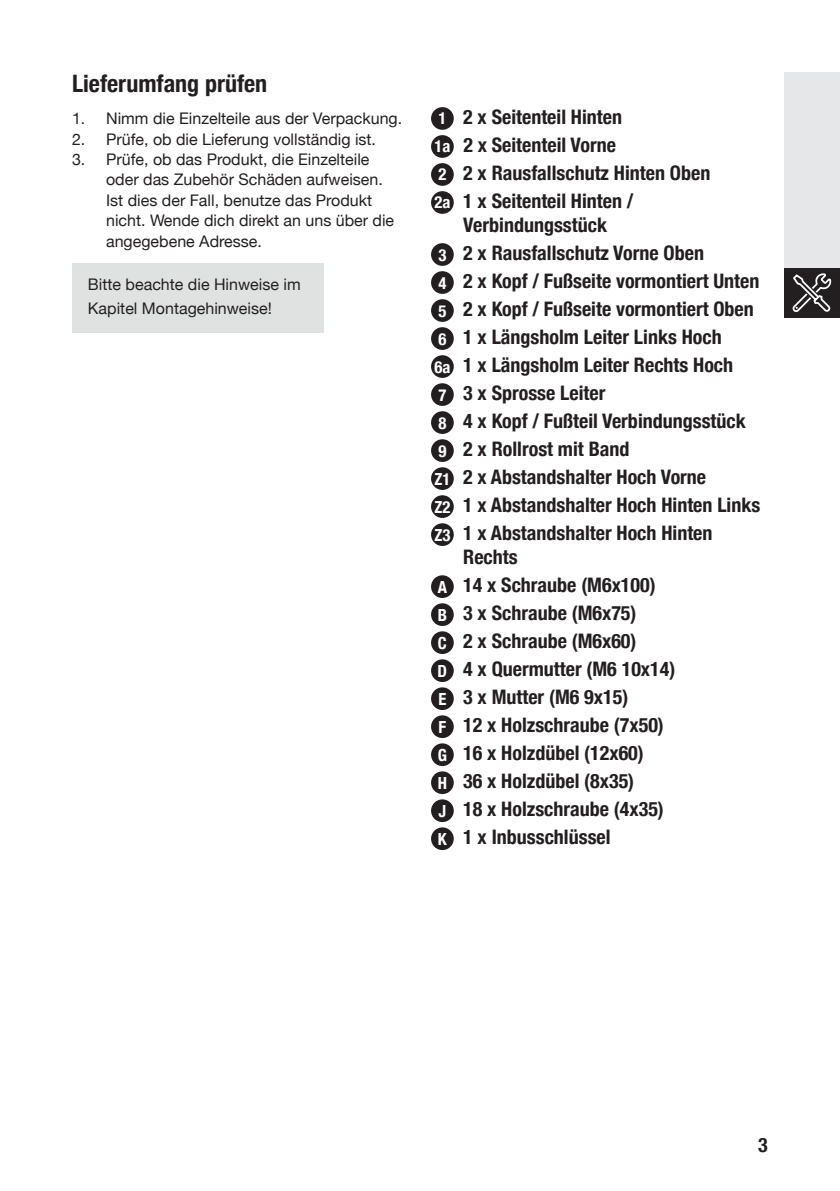
<style>
.page{position:relative;width:840px;height:1191px;background:#fff}
.page>*{position:absolute;margin:0;border:0;box-sizing:border-box;transform-origin:0 0}
.Überschrift_3{font:700 condensed 24px "Helvetica Neue";color:#231f20}
.Absatz_Bold{font:700 condensed 20px/24px "Helvetica Neue";color:#231f20}
.Absatz{font:700 condensed 16.6px "Helvetica Neue";color:#fff}
.Absatz-2{font:16px/20.4px "Helvetica Neue";color:#231f20}
</style>
<div class="page">
<div style="left:783px;top:72px;width:56px;height:245px;background:#e6e7e9"></div>
<div style="left:783px;top:268px;width:56px;height:49px;background:#231f20"></div>
<svg style="left:792px;top:273px;width:40px;height:39px"></svg>
<div style="left:72px;top:264px;width:251px;height:69px;background:#e0e2e1"></div>
<div style="left:431px;top:107px;width:22px;height:23px;background:#231f20;border-radius:50%"></div>
<div style="left:431px;top:135px;width:22px;height:23px;background:#231f20;border-radius:50%"></div>
<div style="left:431px;top:163px;width:22px;height:23px;background:#231f20;border-radius:50%"></div>
<div style="left:431px;top:191px;width:22px;height:23px;background:#231f20;border-radius:50%"></div>
<div style="left:431px;top:243px;width:22px;height:23px;background:#231f20;border-radius:50%"></div>
<div style="left:431px;top:271px;width:22px;height:23px;background:#231f20;border-radius:50%"></div>
<div style="left:431px;top:299px;width:22px;height:23px;background:#231f20;border-radius:50%"></div>
<div style="left:431px;top:327px;width:22px;height:23px;background:#231f20;border-radius:50%"></div>
<div style="left:431px;top:355px;width:22px;height:23px;background:#231f20;border-radius:50%"></div>
<div style="left:431px;top:383px;width:22px;height:23px;background:#231f20;border-radius:50%"></div>
<div style="left:431px;top:411px;width:22px;height:23px;background:#231f20;border-radius:50%"></div>
<div style="left:431px;top:439px;width:22px;height:23px;background:#231f20;border-radius:50%"></div>
<div style="left:431px;top:467px;width:22px;height:23px;background:#231f20;border-radius:50%"></div>
<div style="left:431px;top:495px;width:22px;height:23px;background:#231f20;border-radius:50%"></div>
<div style="left:431px;top:523px;width:22px;height:23px;background:#231f20;border-radius:50%"></div>
<div style="left:431px;top:575px;width:22px;height:23px;background:#231f20;border-radius:50%"></div>
<div style="left:431px;top:603px;width:22px;height:23px;background:#231f20;border-radius:50%"></div>
<div style="left:431px;top:631px;width:22px;height:23px;background:#231f20;border-radius:50%"></div>
<div style="left:431px;top:659px;width:22px;height:23px;background:#231f20;border-radius:50%"></div>
<div style="left:431px;top:687px;width:22px;height:23px;background:#231f20;border-radius:50%"></div>
<div style="left:431px;top:715px;width:22px;height:23px;background:#231f20;border-radius:50%"></div>
<div style="left:431px;top:743px;width:22px;height:23px;background:#231f20;border-radius:50%"></div>
<div style="left:431px;top:771px;width:22px;height:23px;background:#231f20;border-radius:50%"></div>
<div style="left:431px;top:799px;width:22px;height:23px;background:#231f20;border-radius:50%"></div>
<div style="left:431px;top:827px;width:22px;height:23px;background:#231f20;border-radius:50%"></div>
<p class="Überschrift_3" style="left:72px;top:64px;width:196px">Lieferumfang prüfen</p>
<p class="Absatz-2" style="left:72px;top:109px;width:331px">1. Nimm die Einzelteile aus der Verpackung.</p>
<p class="Absatz-2" style="left:72px;top:130px;width:305px">2. Prüfe, ob die Lieferung vollständig ist.</p>
<p class="Absatz-2" style="left:106px;top:150px;width:289px;text-indent:-34px">3. Prüfe, ob das Produkt, die Einzelteile oder das Zubehör Schäden aufweisen.<br>Ist dies der Fall, benutze das Produkt nicht. Wende dich direkt an uns über die angegebene Adresse.</p>
<p class="Absatz-2" style="left:88px;top:275px;width:214px">Bitte beachte die Hinweise im</p>
<p class="Absatz-2" style="left:88px;top:299px;width:185px">Kapitel Montagehinweise!</p>
<p class="Absatz" style="left:438px;top:105px;width:9px">1</p>
<p class="Absatz_Bold" style="left:463px;top:104px;width:160px">2 x Seitenteil Hinten</p>
<p class="Absatz" style="left:434px;top:133px;width:18px">1a</p>
<p class="Absatz_Bold" style="left:463px;top:132px;width:154px">2 x Seitenteil Vorne</p>
<p class="Absatz" style="left:438px;top:161px;width:9px">2</p>
<p class="Absatz_Bold" style="left:463px;top:160px;width:248px">2 x Rausfallschutz Hinten Oben</p>
<p class="Absatz" style="left:434px;top:189px;width:18px">2a</p>
<p class="Absatz_Bold" style="left:463px;top:188px;width:172px">1 x Seitenteil Hinten /<br>Verbindungsstück</p>
<p class="Absatz" style="left:438px;top:241px;width:9px">3</p>
<p class="Absatz_Bold" style="left:463px;top:240px;width:242px">2 x Rausfallschutz Vorne Oben</p>
<p class="Absatz" style="left:438px;top:269px;width:9px">4</p>
<p class="Absatz_Bold" style="left:463px;top:268px;width:297px">2 x Kopf / Fußseite vormontiert Unten</p>
<p class="Absatz" style="left:438px;top:297px;width:9px">5</p>
<p class="Absatz_Bold" style="left:463px;top:296px;width:292px">2 x Kopf / Fußseite vormontiert Oben</p>
<p class="Absatz" style="left:438px;top:325px;width:9px">6</p>
<p class="Absatz_Bold" style="left:463px;top:324px;width:260px">1 x Längsholm Leiter Links Hoch</p>
<p class="Absatz" style="left:434px;top:353px;width:18px">6a</p>
<p class="Absatz_Bold" style="left:463px;top:352px;width:271px">1 x Längsholm Leiter Rechts Hoch</p>
<p class="Absatz" style="left:438px;top:381px;width:9px">7</p>
<p class="Absatz_Bold" style="left:463px;top:380px;width:144px">3 x Sprosse Leiter</p>
<p class="Absatz" style="left:438px;top:409px;width:9px">8</p>
<p class="Absatz_Bold" style="left:463px;top:408px;width:284px">4 x Kopf / Fußteil Verbindungsstück</p>
<p class="Absatz" style="left:438px;top:437px;width:9px">9</p>
<p class="Absatz_Bold" style="left:463px;top:436px;width:168px">2 x Rollrost mit Band</p>
<p class="Absatz" style="left:434px;top:465px;width:18px">Z1</p>
<p class="Absatz_Bold" style="left:463px;top:464px;width:244px">2 x Abstandshalter Hoch Vorne</p>
<p class="Absatz" style="left:434px;top:493px;width:18px">Z2</p>
<p class="Absatz_Bold" style="left:463px;top:492px;width:298px">1 x Abstandshalter Hoch Hinten Links</p>
<p class="Absatz" style="left:434px;top:521px;width:18px">Z3</p>
<p class="Absatz_Bold" style="left:463px;top:520px;width:251px">1 x Abstandshalter Hoch Hinten<br>Rechts</p>
<p class="Absatz" style="left:437px;top:573px;width:11px">A</p>
<p class="Absatz_Bold" style="left:463px;top:572px;width:194px">14 x Schraube (M6x100)</p>
<p class="Absatz" style="left:437px;top:601px;width:11px">B</p>
<p class="Absatz_Bold" style="left:463px;top:600px;width:175px">3 x Schraube (M6x75)</p>
<p class="Absatz" style="left:437px;top:629px;width:10px">C</p>
<p class="Absatz_Bold" style="left:463px;top:628px;width:175px">2 x Schraube (M6x60)</p>
<p class="Absatz" style="left:437px;top:657px;width:11px">D</p>
<p class="Absatz_Bold" style="left:463px;top:656px;width:213px">4 x Quermutter (M6 10x14)</p>
<p class="Absatz" style="left:438px;top:685px;width:10px">E</p>
<p class="Absatz_Bold" style="left:463px;top:684px;width:166px">3 x Mutter (M6 9x15)</p>
<p class="Absatz" style="left:438px;top:713px;width:9px">F</p>
<p class="Absatz_Bold" style="left:463px;top:712px;width:202px">12 x Holzschraube (7x50)</p>
<p class="Absatz" style="left:437px;top:741px;width:11px">G</p>
<p class="Absatz_Bold" style="left:463px;top:740px;width:182px">16 x Holzdübel (12x60)</p>
<p class="Absatz" style="left:437px;top:769px;width:11px">H</p>
<p class="Absatz_Bold" style="left:463px;top:768px;width:172px">36 x Holzdübel (8x35)</p>
<p class="Absatz" style="left:438px;top:797px;width:9px">J</p>
<p class="Absatz_Bold" style="left:463px;top:796px;width:202px">18 x Holzschraube (4x35)</p>
<p class="Absatz" style="left:437px;top:825px;width:10px">K</p>
<p class="Absatz_Bold" style="left:463px;top:824px;width:149px">1 x Inbusschlüssel</p>
<p class="Absatz_Bold" style="left:757px;top:1132px;width:11px">3</p>
</div>
